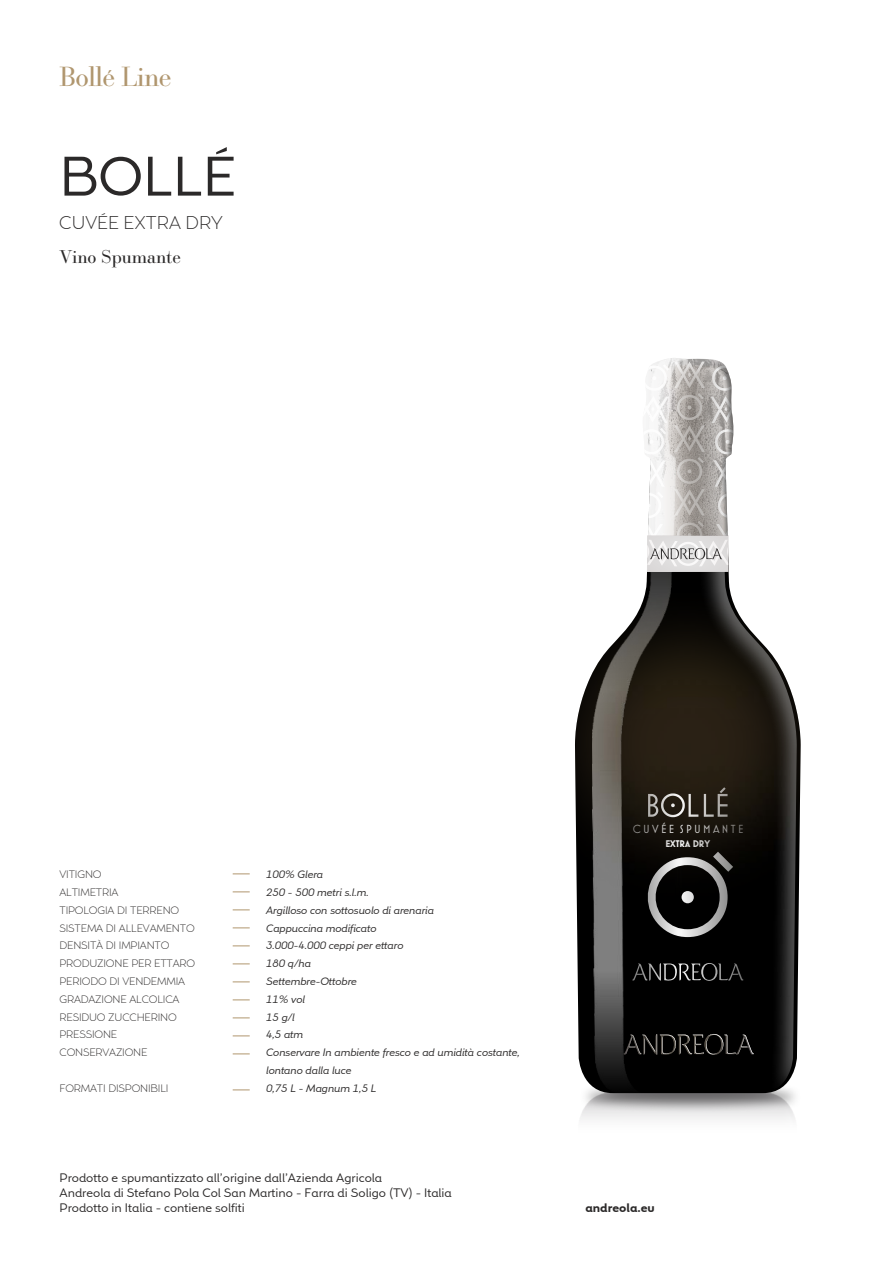
<style>
.page{position:relative;width:893px;height:1263px;background:#fff}
.page>*{position:absolute;margin:0;border:0;box-sizing:border-box;transform-origin:0 0}
.t1{font:54px "Remo Pro";color:#2b2929}
.t2{font:27px "Ratio Modern";letter-spacing:-.02em;color:#b0966e}
.t3{font:300 18px "Remo Pro";color:#2b2929}
.t4{font:18px "Ratio Modern";color:#2b2929}
.t5{font:12px/14.9px "Remo Pro";color:#2b2929}
.t6{font:700 12px "Remo Pro";color:#2b2929}
.t7{font:11.85px "Mostra One";letter-spacing:.195em;color:#fff}
.t8{font:italic 10.5px/17.9px "Remo Pro";letter-spacing:-.015em;color:#2b2929}
.t9{font:300 10.5px/17.9px "Remo Pro";letter-spacing:-.015em;color:#2b2929}
.t10{font:700 9.9px "Mostra One";color:#fff}
</style>
<div class="page">
<img style="left:580px;top:1093px;width:215px;height:27px">
<svg style="left:576px;top:572px;width:113px;height:521px;fill:#000"></svg>
<img style="left:575px;top:593px;width:114px;height:302px">
<img style="left:689px;top:572px;width:112px;height:521px">
<img style="left:593px;top:572px;width:86px;height:521px">
<svg style="left:623px;top:1034px;width:131px;height:21px"></svg>
<img style="left:600px;top:770px;width:189px;height:226px">
<svg style="left:645px;top:358px;width:89px;height:214px"></svg>
<svg style="left:647px;top:536px;width:81px;height:36px;fill:#dfdddd"></svg>
<svg style="left:233px;top:873px;width:17px;height:1px"></svg>
<svg style="left:233px;top:891px;width:17px;height:1px"></svg>
<svg style="left:233px;top:909px;width:17px;height:1px"></svg>
<svg style="left:233px;top:927px;width:17px;height:1px"></svg>
<svg style="left:233px;top:945px;width:17px;height:1px"></svg>
<svg style="left:233px;top:963px;width:17px;height:1px"></svg>
<svg style="left:233px;top:981px;width:17px;height:1px"></svg>
<svg style="left:233px;top:999px;width:17px;height:1px"></svg>
<svg style="left:233px;top:1017px;width:17px;height:1px"></svg>
<svg style="left:233px;top:1035px;width:17px;height:1px"></svg>
<svg style="left:233px;top:1053px;width:17px;height:1px"></svg>
<svg style="left:233px;top:1089px;width:17px;height:1px"></svg>
<h2 class="t2" style="left:59px;top:66px;width:114px">Bollé Line</h2>
<h1 class="t1" style="left:60px;top:153px;width:178px">BOLLÉ</h1>
<h3 class="t3" style="left:59px;top:214px;width:165px">CUVÉE EXTRA DRY</h3>
<h3 class="t4" style="left:60px;top:249px;width:123px">Vino Spumante</h3>
<p class="t9" style="left:60px;top:866px;width:137px">VITIGNO<br>ALTIMETRIA<br>TIPOLOGIA DI TERRENO<br>SISTEMA DI ALLEVAMENTO<br>DENSITÀ DI IMPIANTO<br>PRODUZIONE PER ETTARO</p>
<p class="t9" style="left:60px;top:991px;width:121px">GRADAZIONE ALCOLICA<br>RESIDUO ZUCCHERINO<br>PRESSIONE</p>
<p class="t9" style="left:59px;top:973px;width:127px">PERIODO DI VENDEMMIA</p>
<p class="t8" style="left:266px;top:866px;width:169px">100% Glera<br>250 - 500 metri s.l.m.<br>Argilloso con sottosuolo di arenaria<br>Cappuccina modificato<br>3.000-4.000 ceppi per ettaro<br>180 q/ha</p>
<p class="t8" style="left:266px;top:991px;width:40px">11% vol<br>15 g/l<br>4,5 atm</p>
<p class="t8" style="left:266px;top:973px;width:92px">Settembre-Ottobre</p>
<p class="t9" style="left:59px;top:1044px;width:89px">CONSERVAZIONE</p>
<p class="t9" style="left:60px;top:1080px;width:110px">FORMATI DISPONIBILI</p>
<p class="t8" style="left:266px;top:1044px;width:255px">Conservare In ambiente fresco e ad umidità costante, lontano dalla luce<br>0,75 L - Magnum 1,5 L</p>
<p class="t5" style="left:60px;top:1171px;width:394px">Prodotto e spumantizzato all’origine dall’Azienda Agricola<br>Andreola di Stefano Pola Col San Martino - Farra di Soligo (TV) - Italia<br>Prodotto in Italia - contiene solfiti</p>
<p class="t7" style="left:633px;top:823px;width:112px">CUVéE SPUMANTE</p>
<p class="t10" style="left:665px;top:838px;width:46px">EXTRA DRY</p>
<p class="t6" style="left:585px;top:1202px;width:71px">andreola.eu</p>
</div>
